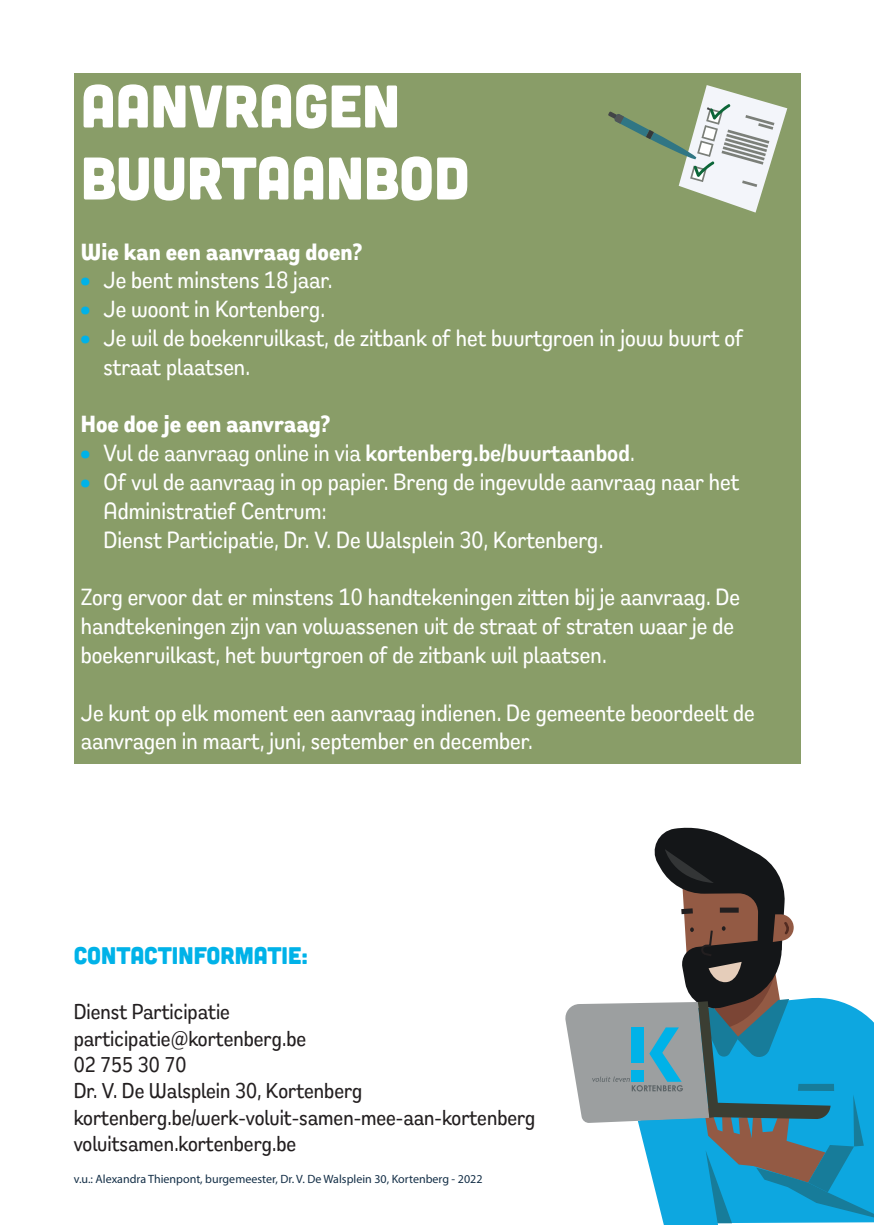
<style>
.page{position:relative;width:874px;height:1225px;background:#fff}
.page>*{position:absolute;margin:0;border:0;box-sizing:border-box;transform-origin:0 0}
.t1{font:60px "Cubano";color:#fff}
.t2{font:500 24px/28.8px "Remora Sans W1";color:#fff}
.t3{font:700 24px "Remora Sans W1";color:#fff}
.t4{font:24px "Cubano";color:#00b2e8}
.t5{font:500 22px "Remora Sans W1";color:#231f20}
.t6{font:12px "Myriad Pro";color:#142f47}
.s1{color:#00b2e8}
.s2{font-weight:600}
</style>
<div class="page">
<div style="left:74px;top:74px;width:725px;height:690px;background:#899d68"></div>
<svg style="left:608px;top:85px;width:178px;height:128px"></svg>
<svg style="left:565px;top:827px;width:308px;height:398px"></svg>
<p class="t1" style="left:81px;top:68px;width:320px">AANVRAGEN</p>
<p class="t1" style="left:81px;top:140px;width:390px">BUURTAANBOD</p>
<p class="t3" style="left:81px;top:236px;width:282px">Wie kan een aanvraag doen?</p>
<p class="t2" style="left:81px;top:265px;width:253px"><span class="s1">•</span> Je bent minstens 18 jaar.</p>
<p class="t2" style="left:81px;top:294px;width:245px"><span class="s1">•</span> Je woont in Kortenberg.</p>
<p class="t2" style="left:103px;top:323px;width:641px;text-indent:-23px"><span class="s1">•</span> Je wil de boekenruilkast, de zitbank of het buurtgroen in jouw buurt of straat plaatsen.</p>
<p class="t3" style="left:81px;top:409px;width:251px">Hoe doe je een aanvraag?</p>
<p class="t2" style="left:81px;top:438px;width:555px"><span class="s1">•</span> Vul de aanvraag online in via <span class="s2">kortenberg.be/buurtaanbod</span>.</p>
<p class="t2" style="left:103px;top:467px;width:636px;text-indent:-23px"><span class="s1">•</span> Of vul de aanvraag in op papier. Breng de ingevulde aanvraag naar het<br>Administratief Centrum:<br>Dienst Participatie, Dr. V. De Walsplein 30, Kortenberg.</p>
<p class="t2" style="left:81px;top:582px;width:660px">Zorg ervoor dat er minstens 10 handtekeningen zitten bij je aanvraag. De handtekeningen zijn van volwassenen uit de straat of straten waar je de boekenruilkast, het buurtgroen of de zitbank wil plaatsen.</p>
<p class="t2" style="left:81px;top:697px;width:675px">Je kunt op elk moment een aanvraag indienen. De gemeente beoordeelt de aanvragen in maart, juni, september en december.</p>
<p class="t4" style="left:74px;top:940px;width:235px">CONTACTINFORMATIE:</p>
<p class="t5" style="left:74px;top:997px;width:158px">Dienst Participatie</p>
<p class="t5" style="left:74px;top:1024px;width:234px">participatie@kortenberg.be</p>
<p class="t5" style="left:74px;top:1050px;width:114px">02 755 30 70</p>
<p class="t5" style="left:74px;top:1076px;width:290px">Dr. V. De Walsplein 30, Kortenberg</p>
<p class="t5" style="left:74px;top:1103px;width:463px">kortenberg.be/werk-voluit-samen-mee-aan-kortenberg</p>
<p class="t5" style="left:74px;top:1129px;width:224px">voluitsamen.kortenberg.be</p>
<p class="t6" style="left:74px;top:1171px;width:410px">v.u.: Alexandra Thienpont, burgemeester, Dr. V. De Walsplein 30, Kortenberg - 2022</p>
</div>
